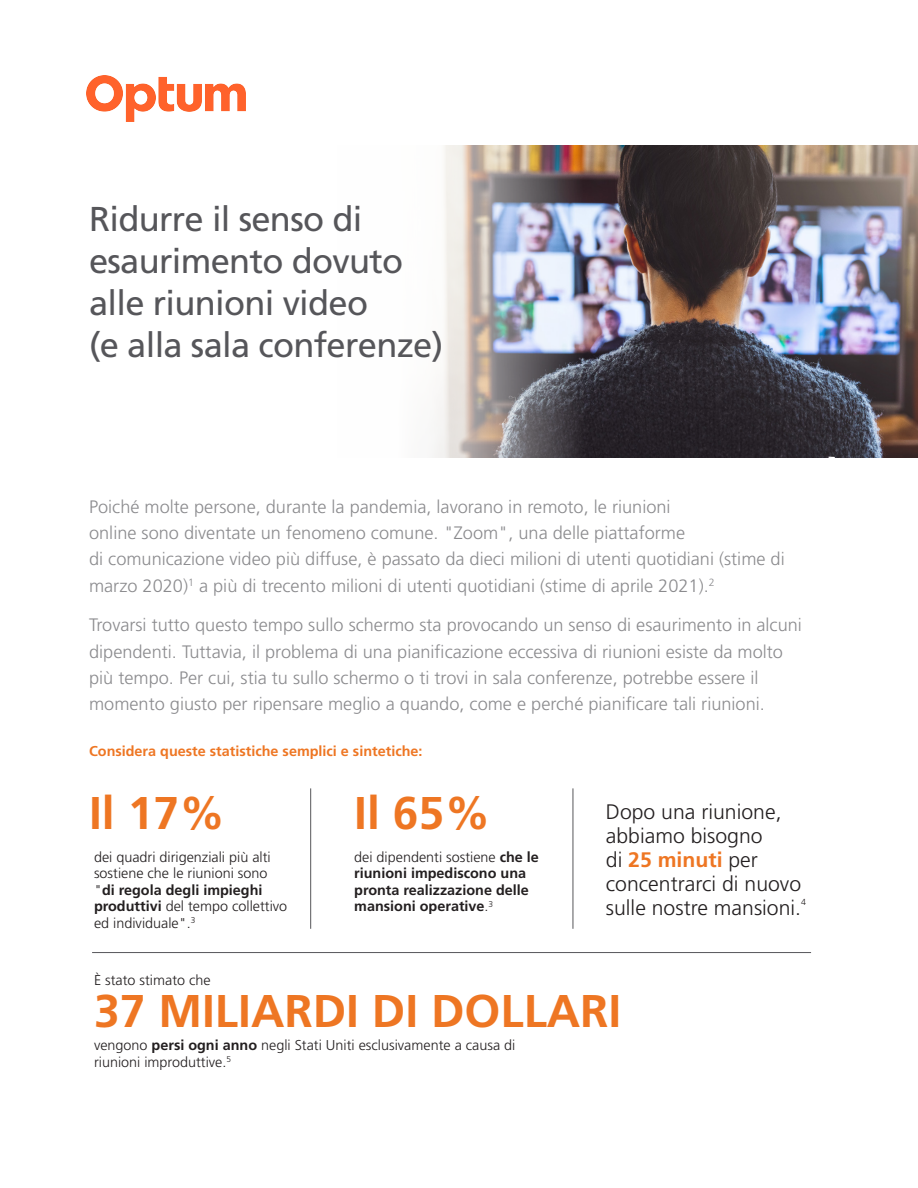
<style>
.page{position:relative;width:918px;height:1188px;background:#fff}
.page>*{position:absolute;margin:0;border:0;box-sizing:border-box;transform-origin:0 0}
.Body{font:700 45.9px "Frutiger LT Std";color:#ee7623}
.t1{font:34.5px/42px "Frutiger LT Std";letter-spacing:-.02em;color:#56565a}
.Body-2{font:300 21px/24px "Frutiger LT Std";color:#231f20}
.Body-3{font:300 18px/26.2px "Frutiger LT Std";color:#8b8b8e}
.Body-4{font:300 14.25px/16.5px "Frutiger LT Std";color:#231f20}
.Body-5{font:700 14.25px/16.5px "Frutiger LT Std";color:#231f20}
.Body-6{font:700 14.25px "Frutiger LT Std";color:#ee7623}
.Body-7{font:300 8.7px "Frutiger LT Std";color:#231f20}
.s1{font-weight:700}
.s2{font-weight:300}
.s3{font-weight:700;color:#ee7623}
</style>
<div class="page">
<img style="left:432px;top:146px;width:485px;height:311px">
<hr style="left:92px;top:952px;width:719px;height:1px;background:#56565a">
<hr style="left:310px;top:788px;width:1px;height:141px;background:#56565a">
<hr style="left:573px;top:788px;width:1px;height:141px;background:#56565a">
<img style="left:86px;top:76px;width:159px;height:46px">
<svg style="left:829px;top:456px;width:6px;height:2px"></svg>
<p class="t1" style="left:89px;top:198px;width:356px">Ridurre il senso di esaurimento dovuto alle riunioni video<br>(e alla sala conferenze)</p>
<p class="Body-3" style="left:89px;top:494px;width:697px">Poiché molte persone, durante la pandemia, lavorano in remoto, le riunioni<br>online sono diventate un fenomeno comune. "Zoom", una delle piattaforme<br>di comunicazione video più diffuse, è passato da dieci milioni di utenti quotidiani (stime di marzo 2020)<sup>1</sup> a più di trecento milioni di utenti quotidiani (stime di aprile 2021).<sup>2</sup></p>
<p class="Body-3" style="left:89px;top:612px;width:714px">Trovarsi tutto questo tempo sullo schermo sta provocando un senso di esaurimento in alcuni dipendenti. Tuttavia, il problema di una pianificazione eccessiva di riunioni esiste da molto più tempo. Per cui, stia tu sullo schermo o ti trovi in sala conferenze, potrebbe essere il momento giusto per ripensare meglio a quando, come e perché pianificare tali riunioni.</p>
<p class="Body-6" style="left:89px;top:743px;width:335px">Considera queste statistiche semplici e sintetiche:</p>
<p class="Body" style="left:89px;top:786px;width:138px">Il 17%</p>
<p class="Body" style="left:354px;top:786px;width:138px">Il 65%</p>
<p class="Body-4" style="left:94px;top:849px;width:195px">dei quadri dirigenziali più alti sostiene che le riunioni sono "<span class="s1">di regola degli impieghi produttivi</span> del tempo collettivo ed individuale".<sup>3</sup></p>
<p class="Body-5" style="left:354px;top:849px;width:186px"><span class="s2">dei dipendenti sostiene</span> che le riunioni impediscono una pronta realizzazione delle mansioni operative<span class="s2">.</span><sup>3</sup></p>
<p class="Body-2" style="left:606px;top:800px;width:197px">Dopo una riunione, abbiamo bisogno<br>di <span class="s3">25 minuti</span> per concentrarci di nuovo sulle nostre mansioni.</p>
<p class="Body-7" style="left:801px;top:897px;width:6px">4</p>
<p class="Body-4" style="left:94px;top:972px;width:118px">È stato stimato che</p>
<p class="Body" style="left:94px;top:984px;width:529px">37 MILIARDI DI DOLLARI</p>
<p class="Body-4" style="left:94px;top:1037px;width:423px">vengono <span class="s1">persi ogni anno</span> negli Stati Uniti esclusivamente a causa di riunioni improduttive.<sup>5</sup></p>
</div>
